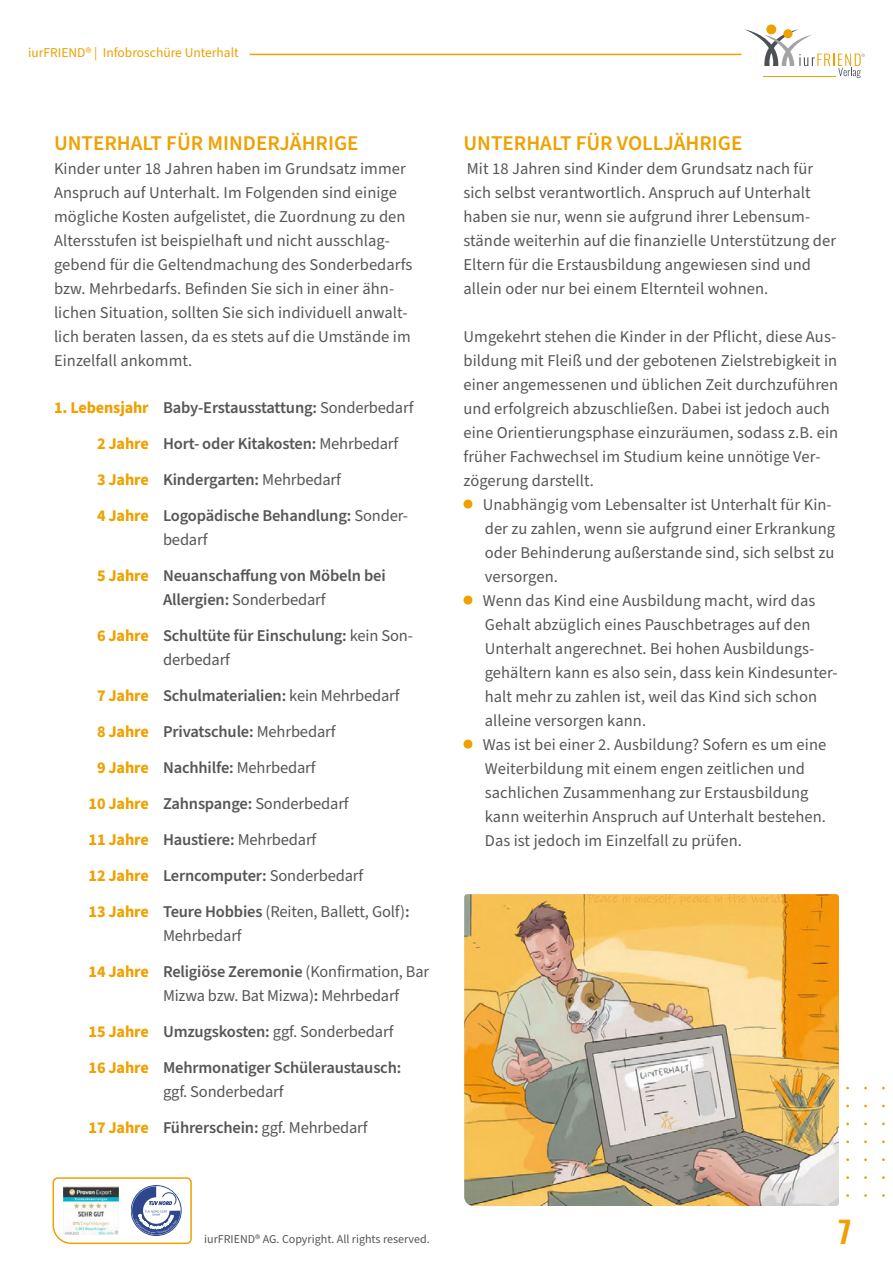
<style>
.page{position:relative;width:893px;height:1263px;background:#fff}
.page>*{position:absolute;margin:0;border:0;box-sizing:border-box;transform-origin:0 0}
.t1{font:600 30px "Oswald";color:#eea100}
.t2{font:600 21px "Source Sans Pro";color:#eea100}
.t3{font:16.5px/24px "Source Sans Pro";letter-spacing:.005em;color:#575756}
.t4{font:600 16.5px/36px "Source Sans Pro";letter-spacing:-.01em;color:#575756}
.t5{font:700 16.5px/36px "Source Sans Pro";letter-spacing:-.01em;color:#eea100;text-align:justify}
.t6{font:13.5px "Source Sans Pro";color:#eea100}
.t7{font:12px "Source Sans Pro";color:#575756}
.s1{font-weight:400}
.s2{font-weight:600}
</style>
<div class="page">
<hr style="left:250px;top:54px;width:492px;height:1px;background:#eea100">
<svg style="left:766px;top:24px;width:10px;height:10px"></svg>
<svg style="left:744px;top:29px;width:121px;height:49px"></svg>
<svg style="left:463px;top:500px;width:9px;height:9px"></svg>
<svg style="left:463px;top:596px;width:9px;height:9px"></svg>
<svg style="left:463px;top:740px;width:9px;height:9px"></svg>
<img style="left:464px;top:894px;width:375px;height:312px">
<svg style="left:649px;top:1113px;width:47px;height:21px"></svg>
<svg style="left:52px;top:1177px;width:140px;height:68px"></svg>
<p class="t6" style="left:28px;top:44px;width:212px">iurFRIEND® | Infobroschüre Unterhalt</p>
<p class="t2" style="left:54px;top:129px;width:306px">UNTERHALT FÜR MINDERJÄHRIGE</p>
<p class="t3" style="left:54px;top:157px;width:360px">Kinder unter 18 Jahren haben im Grundsatz immer Anspruch auf Unterhalt. Im Folgenden sind einige mögliche Kosten aufgelistet, die Zuordnung zu den Altersstufen ist beispielhaft und nicht ausschlag&shy;gebend für die Geltendmachung des Sonderbedarfs bzw. Mehrbedarfs. Befinden Sie sich in einer ähn&shy;lichen Situation, sollten Sie sich individuell anwalt&shy;lich beraten lassen, da es stets auf die Umstände im Einzelfall ankommt.</p>
<p class="t5" style="left:97px;top:390px;width:53px;text-indent:-43px">1. Lebensjahr 2 Jahre 3 Jahre 4 Jahre</p>
<p class="t5" style="left:97px;top:558px;width:53px">5 Jahre</p>
<p class="t5" style="left:97px;top:618px;width:53px">6 Jahre</p>
<p class="t5" style="left:89px;top:678px;width:62px;text-align:center">7 Jahre<br>8 Jahre<br>9 Jahre<br>10 Jahre<br>11 Jahre<br>12 Jahre<br>13 Jahre</p>
<p class="t5" style="left:89px;top:954px;width:62px">14 Jahre</p>
<p class="t5" style="left:89px;top:1014px;width:62px">15 Jahre<br>16 Jahre</p>
<p class="t5" style="left:89px;top:1110px;width:62px">17 Jahre</p>
<p class="t4" style="left:163px;top:390px;width:252px">Baby-Erstausstattung: <span class="s1">Sonderbedarf </span>Hort- oder Kitakosten: <span class="s1">Mehrbedarf </span>Kindergarten: <span class="s1">Mehrbedarf </span>Logopädische Behandlung: <span class="s1">Sonder-</span></p>
<p class="t3" style="left:163px;top:528px;width:46px">bedarf</p>
<p class="t4" style="left:163px;top:564px;width:224px;line-height:24px">Neuanschaffung von Möbeln bei<br>Allergien: <span class="s1">Sonderbedarf</span></p>
<p class="t4" style="left:163px;top:624px;width:251px;line-height:24px">Schultüte für Einschulung: <span class="s1">kein Son&shy;derbedarf</span></p>
<p class="t3" style="left:163px;top:678px;width:248px;line-height:36px"><span class="s2">Schulmaterialien:</span> kein Mehrbedarf<br><span class="s2">Privatschule:</span> Mehrbedarf<br><span class="s2">Nachhilfe:</span> Mehrbedarf<br><span class="s2">Zahnspange:</span> Sonderbedarf<br><span class="s2">Haustiere:</span> Mehrbedarf<br><span class="s2">Lerncomputer:</span> Sonderbedarf<br><span class="s2">Teure Hobbies</span> (Reiten, Ballett, Golf)<span class="s2">:</span></p>
<p class="t3" style="left:163px;top:918px;width:268px;line-height:36px">Mehrbedarf<br><span class="s2">Religiöse Zeremonie</span> (Konfirmation, Bar</p>
<p class="t3" style="left:163px;top:978px;width:240px;line-height:36px">Mizwa bzw. Bat Mizwa)<span class="s2">:</span> Mehrbedarf<br><span class="s2">Umzugskosten:</span> ggf. Sonderbedarf<br><span class="s2">Mehrmonatiger Schüleraustausch:</span></p>
<p class="t3" style="left:163px;top:1074px;width:206px;line-height:36px">ggf. Sonderbedarf<br><span class="s2">Führerschein:</span> ggf. Mehrbedarf</p>
<p class="t7" style="left:204px;top:1230px;width:227px">iurFRIEND® AG. Copyright. All rights reserved.</p>
<p class="t2" style="left:463px;top:129px;width:280px">UNTERHALT FÜR VOLLJÄHRIGE</p>
<p class="t3" style="left:463px;top:157px;width:374px">Mit 18 Jahren sind Kinder dem Grundsatz nach für sich selbst verantwortlich. Anspruch auf Unterhalt haben sie nur, wenn sie aufgrund ihrer Lebensum&shy;stände weiterhin auf die finanzielle Unterstützung der Eltern für die Erstausbildung angewiesen sind und allein oder nur bei einem Elternteil wohnen.</p>
<p class="t3" style="left:463px;top:325px;width:376px">Umgekehrt stehen die Kinder in der Pflicht, diese Aus&shy;bildung mit Fleiß und der gebotenen Zielstrebigkeit in einer angemessenen und üblichen Zeit durchzuführen und erfolgreich abzuschließen. Dabei ist jedoch auch eine Orientierungsphase einzuräumen, sodass z.B. ein früher Fachwechsel im Studium keine unnötige Ver&shy;zögerung darstellt.</p>
<p class="t3" style="left:483px;top:493px;width:356px">Unabhängig vom Lebensalter ist Unterhalt für Kin&shy;der zu zahlen, wenn sie aufgrund einer Erkrankung oder Behinderung außerstande sind, sich selbst zu versorgen.<br>Wenn das Kind eine Ausbildung macht, wird das Gehalt abzüglich eines Pauschbetrages auf den Unterhalt angerechnet. Bei hohen Ausbildungs&shy;gehältern kann es also sein, dass kein Kindesunter&shy;halt mehr zu zahlen ist, weil das Kind sich schon alleine versorgen kann.<br>Was ist bei einer 2. Ausbildung? Sofern es um eine Weiterbildung mit einem engen zeitlichen und sachlichen Zusammenhang zur Erstausbildung kann weiterhin Anspruch auf Unterhalt bestehen.<br>Das ist jedoch im Einzelfall zu prüfen.</p>
<h1 class="t1" style="left:838px;top:1205px;width:14px">7</h1>
</div>
